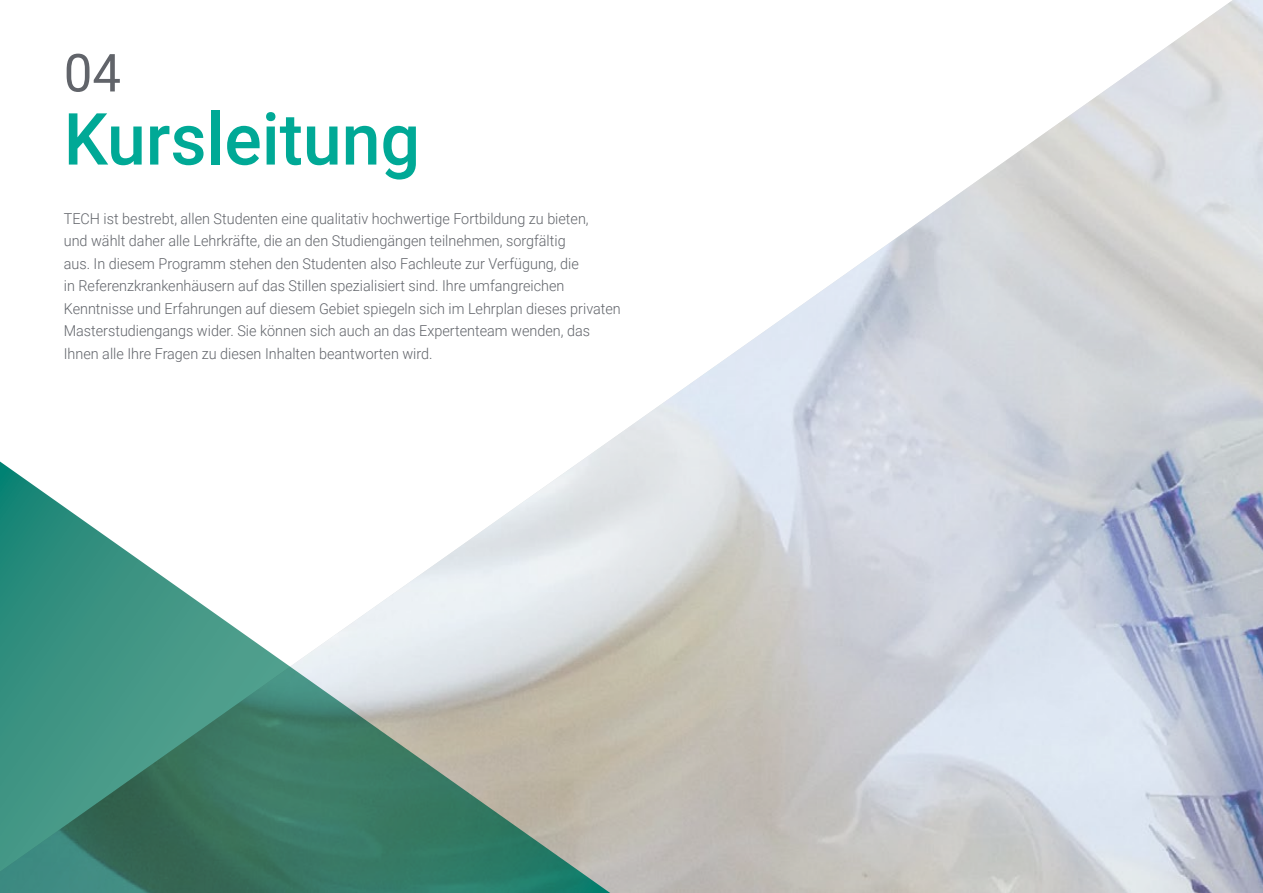
<style>
.page{position:relative;width:1263px;height:893px;background:#fff}
.page>*{position:absolute;margin:0;border:0;box-sizing:border-box;transform-origin:0 0}
.t1{font:500 72px "Roboto";color:#00a996}
.t2{font:52.5px "Roboto";color:#61646a}
.t3{font:300 15px/22.5px "Roboto";color:#61646a;scale:.96 1}
</style>
<div class="page">
<img style="left:602px;top:0;width:661px;height:893px">
<svg style="left:0;top:446px;width:640px;height:447px"></svg>
<h2 class="t2" style="left:64px;top:36px;width:59px">04</h2>
<h1 class="t1" style="left:64px;top:89px;width:358px">Kursleitung</h1>
<p class="t3" style="left:64px;top:207px;width:582px">TECH ist bestrebt, allen Studenten eine qualitativ hochwertige Fortbildung zu bieten,<br>und wählt daher alle Lehrkräfte, die an den Studiengängen teilnehmen, sorgfältig<br>aus. In diesem Programm stehen den Studenten also Fachleute zur Verfügung, die<br>in Referenzkrankenhäusern auf das Stillen spezialisiert sind. Ihre umfangreichen Kenntnisse und Erfahrungen auf diesem Gebiet spiegeln sich im Lehrplan dieses privaten Masterstudiengangs wider. Sie können sich auch an das Expertenteam wenden, das Ihnen alle Ihre Fragen zu diesen Inhalten beantworten wird.</p>
</div>
